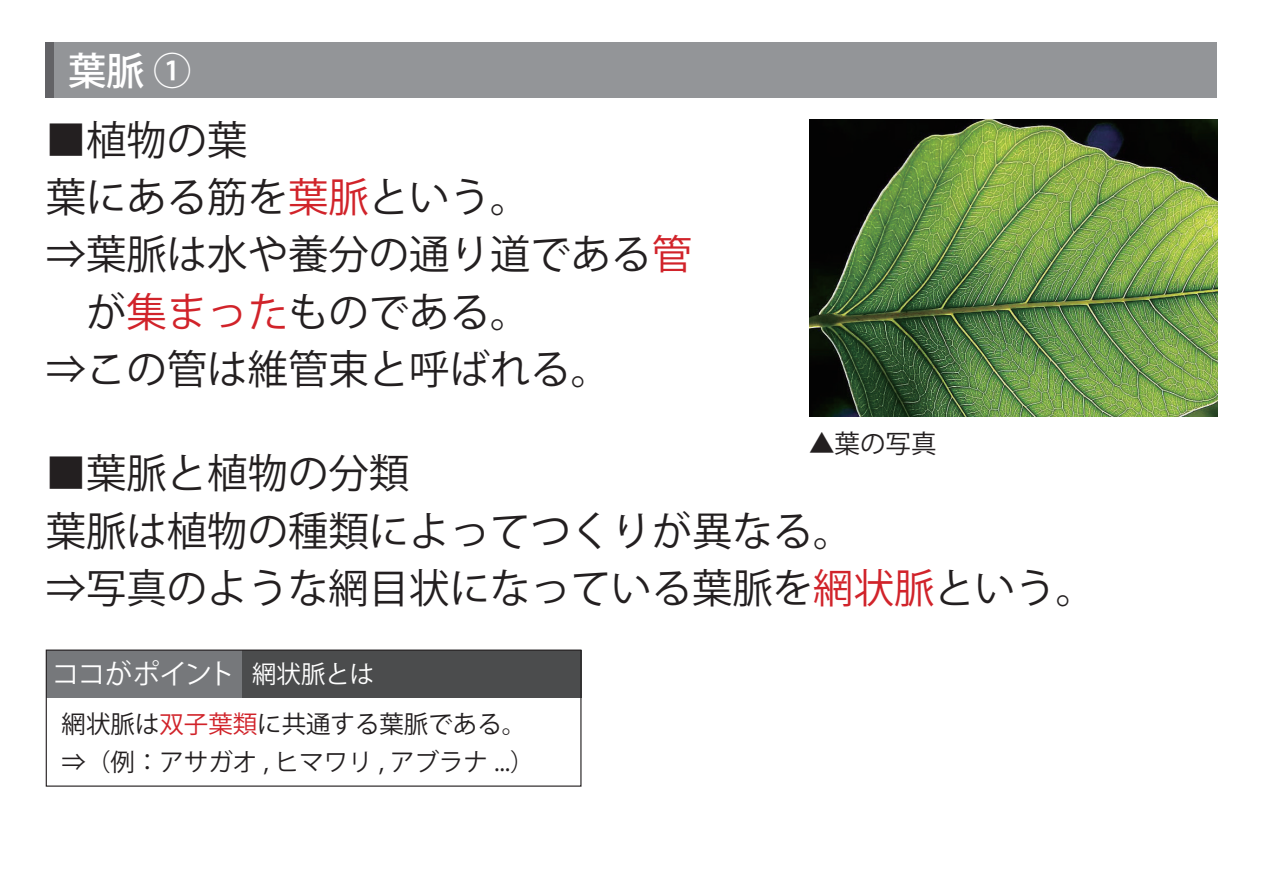
<style>
.page{position:relative;width:1263px;height:893px;background:#fff}
.page>*{position:absolute;margin:0;border:0;box-sizing:border-box;transform-origin:0 0}
.t1{font:40.35px/57.4px "Koz Go Pr 6 N";color:#231f20}
.t2{font:500 38.25px "Koz Go Pr 6 N";color:#fff}
.t3{font:27.6px "Koz Go Pr 6 N";letter-spacing:-.04em;color:#fff}
.t4{font:25.5px "Koz Go Pr 6 N";color:#231f20}
.t5{font:24.45px/37.8px "Koz Go Pr 6 N";color:#231f20}
.s1{color:#d1232a}
.s2{font-size:24.45px}
</style>
<div class="page">
<img style="left:809px;top:119px;width:408px;height:298px">
<div style="left:46px;top:43px;width:1171px;height:55px;background:#939598"></div>
<div style="left:46px;top:43px;width:8px;height:55px;background:#636366"></div>
<svg style="left:48px;top:650px;width:534px;height:48px;background:#5a5b5d"></svg>
<div style="left:46px;top:649px;width:535px;height:138px;border:1px solid #231f20"></div>
<p class="t2" style="left:68px;top:49px;width:125px">葉脈 ①</p>
<p class="t1" style="left:46px;top:112px;width:203px">■植物の葉</p>
<p class="t1" style="left:46px;top:169px;width:486px">葉にある筋を<span class="s1">葉脈</span>という。</p>
<p class="t1" style="left:46px;top:227px;width:648px">⇒葉脈は水や養分の通り道である<span class="s1">管</span></p>
<p class="t1" style="left:86px;top:284px;width:446px">が<span class="s1">集まった</span>ものである。</p>
<p class="t1" style="left:46px;top:342px;width:567px">⇒この管は維管束と呼ばれる。</p>
<p class="t4" style="left:809px;top:429px;width:129px">▲葉の写真</p>
<p class="t1" style="left:46px;top:446px;width:1052px">■葉脈と植物の分類<br>葉脈は植物の種類によってつくりが異なる。<br>⇒写真のような網目状になっている葉脈を<span class="s1">網状脈</span>という。</p>
<p class="t3" style="left:52px;top:658px;width:324px">ココがポイント <span class="s2">網状脈とは</span></p>
<p class="t5" style="left:62px;top:705px;width:474px">網状脈は<span class="s1">双子葉類</span>に共通する葉脈である。⇒（例：アサガオ , ヒマワリ , アブラナ ...）</p>
</div>
